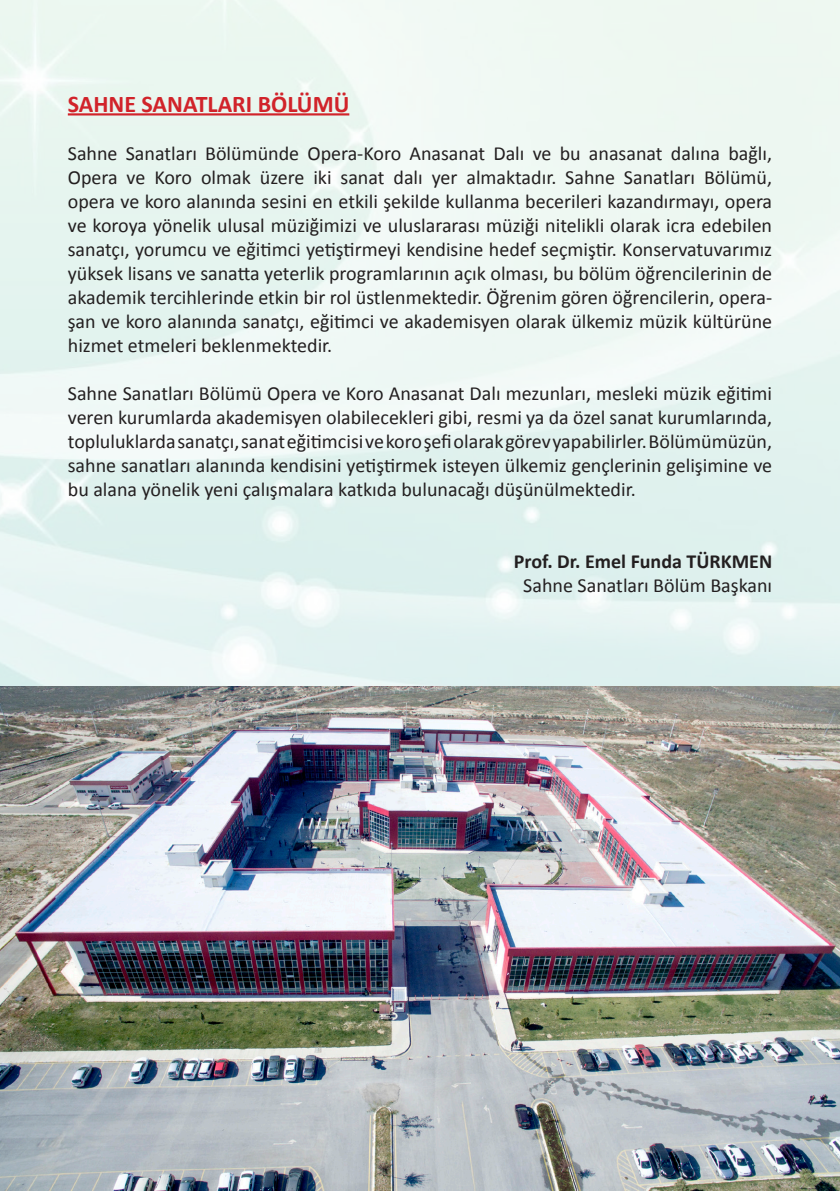
<style>
.page{position:relative;width:840px;height:1191px;background:#fff}
.page>*{position:absolute;margin:0;border:0;box-sizing:border-box;transform-origin:0 0}
.t1{font:700 24px "Calibri";color:#d1232a}
.t2{font:20px/24px "Calibri";color:#231f20;text-align:justify}
.t3{font:700 20px "Calibri";color:#231f20}
</style>
<div class="page">
<hr style="left:68px;top:113px;width:281px;height:2px;background:#d1232a">
<img style="left:0;top:686px;width:839px;height:505px">
<p class="t1" style="left:68px;top:89px;width:283px">SAHNE SANATLARI BÖLÜMÜ</p>
<p class="t2" style="left:68px;top:142px;width:705px">Sahne Sanatları Bölümünde Opera-Koro Anasanat Dalı ve bu anasanat dalına bağlı, Opera ve Koro olmak üzere iki sanat dalı yer almaktadır. Sahne Sanatları Bölümü, opera ve koro alanında sesini en etkili şekilde kullanma becerileri kazandırmayı, opera ve koroya yönelik ulusal müziğimizi ve uluslararası müziği nitelikli olarak icra edebilen sanatçı, yorumcu ve eğitimci yetiştirmeyi kendisine hedef seçmiştir. Konservatuvarımız yüksek lisans ve sanatta yeterlik programlarının açık olması, bu bölüm öğrencilerinin de akademik tercihlerinde etkin bir rol üstlenmektedir. Öğrenim gören öğrencilerin, opera&shy;şan ve koro alanında sanatçı, eğitimci ve akademisyen olarak ülkemiz müzik kültürüne hizmet etmeleri beklenmektedir.</p>
<p class="t2" style="left:68px;top:382px;width:705px">Sahne Sanatları Bölümü Opera ve Koro Anasanat Dalı mezunları, mesleki müzik eğitimi veren kurumlarda akademisyen olabilecekleri gibi, resmi ya da özel sanat kurumlarında, topluluklarda sanatçı, sanat eğitimcisi ve koro şefi olarak görev yapabilirler. Bölümümüzün, sahne sanatları alanında kendisini yetiştirmek isteyen ülkemiz gençlerinin gelişimine ve bu alana yönelik yeni çalışmalara katkıda bulunacağı düşünülmektedir.</p>
<p class="t3" style="left:513px;top:549px;width:260px">Prof. Dr. Emel Funda TÜRKMEN</p>
<p class="t2" style="left:523px;top:574px;width:250px">Sahne Sanatları Bölüm Başkanı</p>
</div>
